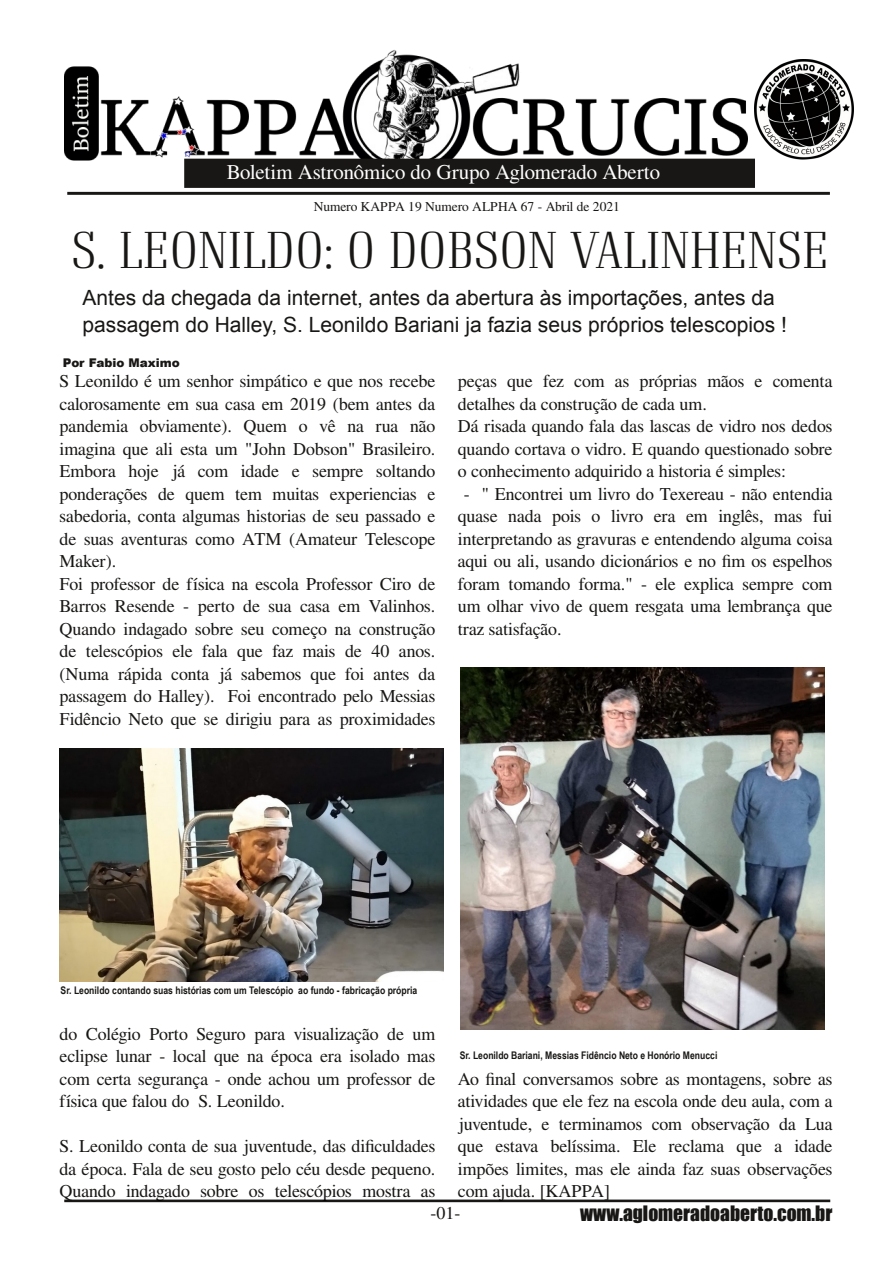
<style>
.page{position:relative;width:893px;height:1263px;background:#fff}
.page>*{position:absolute;margin:0;border:0;box-sizing:border-box;transform-origin:0 0}
.t1{font:42px "Neumann";color:#181715}
.t2{font:21px/27px "Arial";color:#181715}
.t3{font:21px "Free Serif";letter-spacing:-.005em;color:#fff}
.t4{font:19.5px "Impact";color:#181715}
.t5{font:18px/22.5px "Free Serif";letter-spacing:-.01em;color:#181715;text-align:justify}
.t6{font:13.5px "Free Serif";color:#181715}
.t7{font:900 12px "Arial";letter-spacing:-.005em;color:#181715}
.t8{font:700 10.5px "Arial Narrow";color:#181715}
</style>
<div class="page">
<div style="left:64px;top:1199px;width:766px;height:3px;border:2px solid #181715"></div>
<img style="left:64px;top:49px;width:684px;height:112px">
<div style="left:185px;top:159px;width:569px;height:28px;background:#181715"></div>
<div style="left:184px;top:159px;width:571px;height:29px;border:2px solid #181715"></div>
<img style="left:755px;top:59px;width:98px;height:100px">
<div style="left:67px;top:192px;width:763px;height:3px;border:2px solid #181715"></div>
<img style="left:60px;top:748px;width:383px;height:233px">
<img style="left:461px;top:668px;width:364px;height:362px">
<p class="t3" style="left:227px;top:160px;width:435px">Boletim Astronômico do Grupo Aglomerado Aberto</p>
<p class="t6" style="left:314px;top:198px;width:308px">Numero KAPPA 19 Numero ALPHA 67 - Abril de 2021</p>
<h1 class="t1" style="left:71px;top:219px;width:759px">S. LEONILDO: O DOBSON VALINHENSE</h1>
<p class="t2" style="left:82px;top:284px;width:706px">Antes da chegada da internet, antes da abertura às importações, antes da passagem do Halley, S. Leonildo Bariani ja fazia seus próprios telescopios !</p>
<p class="t5" style="left:60px;top:370px;width:377px;text-align:left">S Leonildo é um senhor simpático e que nos recebe calorosamente em sua casa em 2019 (bem antes da pandemia obviamente). Quem o vê na rua não imagina que ali esta um "John Dobson" Brasileiro.<br>Embora hoje já com idade e sempre soltando ponderações de quem tem muitas experiencias e sabedoria, conta algumas historias de seu passado e de suas aventuras como ATM (Amateur Telescope Maker).<br>Foi professor de física na escola Professor Ciro de Barros Resende - perto de sua casa em Valinhos.<br>Quando indagado sobre seu começo na construção de telescópios ele fala que faz mais de 40 anos. (Numa rápida conta já sabemos que foi antes da passagem do Halley). Foi encontrado pelo Messias Fidêncio Neto que se dirigiu para as proximidades</p>
<p class="t7" style="left:63px;top:354px;width:118px">Por Fabio Maximo</p>
<p class="t5" style="left:458px;top:370px;width:376px;text-align:left">peças que fez com as próprias mãos e comenta detalhes da construção de cada um.<br>Dá risada quando fala das lascas de vidro nos dedos quando cortava o vidro. E quando questionado sobre o conhecimento adquirido a historia é simples:</p>
<p class="t5" style="left:458px;top:482px;width:376px;text-indent:6px">- " Encontrei um livro do Texereau - não entendia quase nada pois o livro era em inglês, mas fui interpretando as gravuras e entendendo alguma coisa aqui ou ali, usando dicionários e no fim os espelhos foram tomando forma." - ele explica sempre com um olhar vivo de quem resgata uma lembrança que traz satisfação.</p>
<p class="t8" style="left:61px;top:984px;width:358px">Sr. Leonildo contando suas histórias com um Telescópio ao fundo - fabricação própria</p>
<p class="t5" style="left:60px;top:1022px;width:377px">do Colégio Porto Seguro para visualização de um eclipse lunar - local que na época era isolado mas com certa segurança - onde achou um professor de física que falou do S. Leonildo.</p>
<p class="t5" style="left:60px;top:1135px;width:377px">S. Leonildo conta de sua juventude, das dificuldades da época. Fala de seu gosto pelo céu desde pequeno.<br>Quando indagado sobre os telescópios mostra as</p>
<p class="t8" style="left:460px;top:1049px;width:259px">Sr. Leonildo Bariani, Messias Fidêncio Neto e Honório Menucci</p>
<p class="t5" style="left:458px;top:1067px;width:376px">Ao final conversamos sobre as montagens, sobre as atividades que ele fez na escola onde deu aula, com a juventude, e terminamos com observação da Lua que estava belíssima. Ele reclama que a idade impões limites, mas ele ainda faz suas observações com ajuda. [KAPPA]</p>
<p class="t5" style="left:430px;top:1201px;width:31px">-01-</p>
<p class="t4" style="left:580px;top:1201px;width:254px">www.aglomeradoaberto.com.br</p>
</div>
